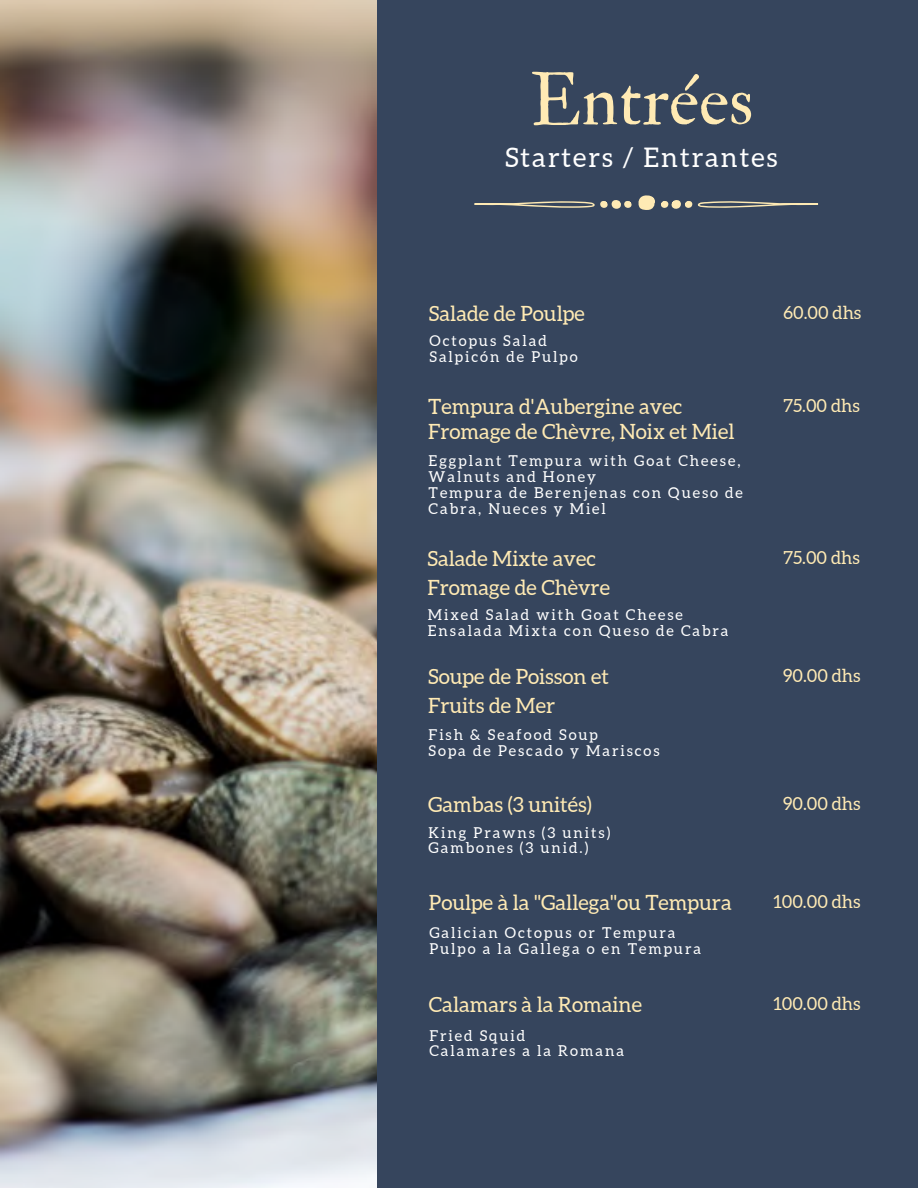
<style>
.page{position:relative;width:918px;height:1188px;background:#36455d}
.page>*{position:absolute;margin:0;border:0;box-sizing:border-box;transform-origin:0 0}
.t1{font:72px "IM FELL Double Pica Roman";color:#ffeab4}
.t2{font:27px "Aleo";letter-spacing:.07em;color:#fff}
.t3{font:21px/29.2px "Aleo";color:#ffeab4}
.t4{font:18px "Aleo";color:#ffeab4}
.t5{font:15px/15.8px "Aleo";letter-spacing:.13em;color:#fff}
</style>
<div class="page">
<img style="left:0;top:0;width:376px;height:1188px">
<svg style="left:474px;top:195px;width:344px;height:15px"></svg>
<h1 class="t1" style="left:530px;top:57px;width:225px">Entrées</h1>
<h2 class="t2" style="left:505px;top:142px;width:274px">Starters / Entrantes</h2>
<h3 class="t3" style="left:429px;top:299px;width:157px">Salade de Poulpe</h3>
<p class="t4" style="left:784px;top:303px;width:79px">60.00 dhs</p>
<p class="t5" style="left:429px;top:333px;width:150px">Octopus Salad<br>Salpicón de Pulpo</p>
<h3 class="t3" style="left:428px;top:394px;width:308px;line-height:24.8px">Tempura d'Aubergine avec<br>Fromage de Chèvre, Noix et Miel</h3>
<p class="t4" style="left:783px;top:396px;width:78px">75.00 dhs</p>
<p class="t5" style="left:429px;top:453px;width:316px">Eggplant Tempura with Goat Cheese,<br>Walnuts and Honey<br>Tempura de Berenjenas con Queso de<br>Cabra, Nueces y Miel</p>
<h3 class="t3" style="left:427px;top:544px;width:184px">Salade Mixte avec<br>Fromage de Chèvre</h3>
<p class="t4" style="left:783px;top:548px;width:78px">75.00 dhs</p>
<p class="t5" style="left:428px;top:607px;width:302px">Mixed Salad with Goat Cheese<br>Ensalada Mixta con Queso de Cabra</p>
<h3 class="t3" style="left:428px;top:662px;width:182px">Soupe de Poisson et<br>Fruits de Mer</h3>
<p class="t4" style="left:783px;top:665px;width:79px">90.00 dhs</p>
<p class="t5" style="left:429px;top:727px;width:232px">Fish &amp; Seafood Soup<br>Sopa de Pescado y Mariscos</p>
<h3 class="t3" style="left:428px;top:790px;width:165px">Gambas (3 unités)</h3>
<p class="t4" style="left:783px;top:793px;width:79px">90.00 dhs</p>
<p class="t5" style="left:429px;top:824px;width:183px">King Prawns (3 units)<br>Gambones (3 unid.)</p>
<h3 class="t3" style="left:429px;top:888px;width:304px">Poulpe à la "Gallega"ou Tempura</h3>
<p class="t4" style="left:773px;top:892px;width:89px">100.00 dhs</p>
<p class="t5" style="left:429px;top:925px;width:273px">Galician Octopus or Tempura<br>Pulpo a la Gallega o en Tempura</p>
<h3 class="t3" style="left:429px;top:990px;width:215px">Calamars à la Romaine</h3>
<p class="t4" style="left:773px;top:994px;width:89px">100.00 dhs</p>
<p class="t5" style="left:429px;top:1027px;width:196px">Fried Squid<br>Calamares a la Romana</p>
</div>
